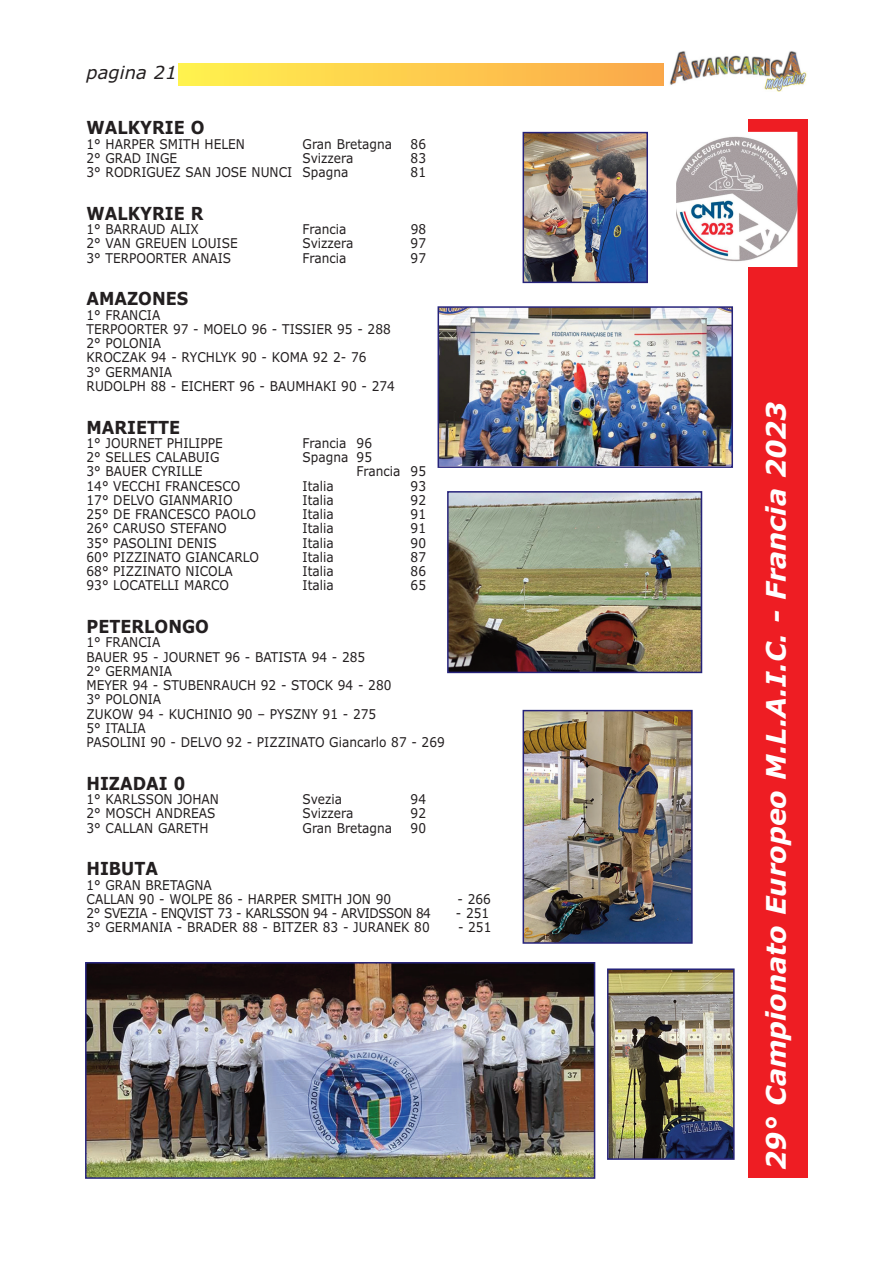
<style>
.page{position:relative;width:893px;height:1263px;background:#fff}
.page>*{position:absolute;margin:0;border:0;box-sizing:border-box;transform-origin:0 0}
.t1{font:italic 700 27px "Verdana";color:#fff}
.t2{font:700 18px "Verdana";color:#231f20;scale:.9 1}
.t3{font:italic 18px "Verdana";color:#231f20}
.t4{font:13.5px/14.2px "Verdana";color:#231f20;scale:.9 1}
.t5{font:13.5px "Verdana";letter-spacing:-.04em;color:#231f20;scale:.9 1}
</style>
<div class="page">
<img style="left:670px;top:51px;width:137px;height:40px">
<div style="left:179px;top:64px;width:484px;height:21px;background:linear-gradient(to right,#fff24f,#fba74b)"></div>
<div style="left:748px;top:119px;width:60px;height:1059px;background:#ee1d23"></div>
<img style="left:676px;top:132px;width:121px;height:135px">
<img style="left:441px;top:309px;width:289px;height:156px">
<div style="left:438px;top:306px;width:295px;height:162px;border:2px solid #26237b"></div>
<img style="left:450px;top:494px;width:249px;height:176px">
<div style="left:447px;top:491px;width:255px;height:182px;border:2px solid #26237b"></div>
<img style="left:526px;top:135px;width:119px;height:145px">
<div style="left:523px;top:132px;width:125px;height:151px;border:2px solid #26237b"></div>
<img style="left:610px;top:971px;width:122px;height:186px">
<div style="left:607px;top:968px;width:128px;height:192px;border:2px solid #26237b"></div>
<img style="left:526px;top:713px;width:164px;height:228px">
<div style="left:523px;top:710px;width:170px;height:234px;border:2px solid #26237b"></div>
<img style="left:88px;top:965px;width:504px;height:211px">
<div style="left:85px;top:962px;width:510px;height:217px;border:2px solid #26237b"></div>
<h2 class="t3" style="left:87px;top:65px;width:92px">pagina 21</h2>
<h2 class="t2" style="left:87px;top:121px;width:133px">WALKYRIE O</h2>
<p class="t4" style="left:87px;top:138px;width:177px">1° HARPER SMITH HELEN</p>
<p class="t4" style="left:303px;top:138px;width:101px">Gran Bretagna</p>
<p class="t4" style="left:411px;top:138px;width:19px">86</p>
<p class="t4" style="left:87px;top:152px;width:102px">2° GRAD INGE</p>
<p class="t4" style="left:303px;top:152px;width:58px">Svizzera</p>
<p class="t4" style="left:411px;top:152px;width:19px">83</p>
<p class="t4" style="left:87px;top:166px;width:292px">3° RODRIGUEZ SAN JOSE NUNCI Spagna</p>
<p class="t4" style="left:411px;top:166px;width:19px">81</p>
<h2 class="t2" style="left:87px;top:206px;width:131px">WALKYRIE R</h2>
<p class="t4" style="left:87px;top:223px;width:126px">1° BARRAUD ALIX</p>
<p class="t4" style="left:303px;top:223px;width:50px">Francia</p>
<p class="t4" style="left:411px;top:223px;width:19px">98</p>
<p class="t4" style="left:87px;top:237px;width:169px">2° VAN GREUEN LOUISE</p>
<p class="t4" style="left:303px;top:237px;width:58px">Svizzera</p>
<p class="t4" style="left:411px;top:237px;width:19px">97</p>
<p class="t4" style="left:87px;top:252px;width:162px">3° TERPOORTER ANAIS</p>
<p class="t4" style="left:303px;top:252px;width:50px">Francia</p>
<p class="t4" style="left:411px;top:252px;width:19px">97</p>
<h2 class="t2" style="left:87px;top:292px;width:115px">AMAZONES</h2>
<p class="t4" style="left:87px;top:309px;width:344px">1° FRANCIA<br>TERPOORTER 97 - MOELO 96 - TISSIER 95 - 288<br>2° POLONIA<br>KROCZAK 94 - RYCHLYK 90 - KOMA 92 2- 76<br>3° GERMANIA<br>RUDOLPH 88 - EICHERT 96 - BAUMHAKI 90 - 274</p>
<h2 class="t2" style="left:87px;top:420px;width:106px">MARIETTE</h2>
<p class="t4" style="left:87px;top:437px;width:153px">1° JOURNET PHILIPPE</p>
<p class="t4" style="left:303px;top:437px;width:79px">Francia 96</p>
<p class="t4" style="left:87px;top:451px;width:149px">2° SELLES CALABUIG</p>
<p class="t4" style="left:303px;top:451px;width:79px">Spagna 95</p>
<p class="t4" style="left:87px;top:465px;width:130px">3° BAUER CYRILLE</p>
<p class="t4" style="left:357px;top:465px;width:79px">Francia 95</p>
<p class="t4" style="left:87px;top:480px;width:173px">14° VECCHI FRANCESCO</p>
<p class="t4" style="left:303px;top:480px;width:36px">Italia</p>
<p class="t4" style="left:411px;top:480px;width:19px">93</p>
<p class="t4" style="left:87px;top:494px;width:164px">17° DELVO GIANMARIO</p>
<p class="t4" style="left:303px;top:494px;width:36px">Italia</p>
<p class="t4" style="left:411px;top:494px;width:19px">92</p>
<p class="t4" style="left:87px;top:508px;width:190px">25° DE FRANCESCO PAOLO</p>
<p class="t4" style="left:303px;top:508px;width:36px">Italia</p>
<p class="t4" style="left:411px;top:508px;width:19px">91</p>
<p class="t4" style="left:87px;top:522px;width:157px">26° CARUSO STEFANO</p>
<p class="t4" style="left:303px;top:522px;width:36px">Italia</p>
<p class="t4" style="left:411px;top:522px;width:19px">91</p>
<p class="t4" style="left:87px;top:537px;width:146px">35° PASOLINI DENIS</p>
<p class="t4" style="left:303px;top:537px;width:36px">Italia</p>
<p class="t4" style="left:411px;top:537px;width:19px">90</p>
<p class="t4" style="left:87px;top:551px;width:193px">60° PIZZINATO GIANCARLO</p>
<p class="t4" style="left:303px;top:551px;width:36px">Italia</p>
<p class="t4" style="left:411px;top:551px;width:19px">87</p>
<p class="t4" style="left:87px;top:565px;width:164px">68° PIZZINATO NICOLA</p>
<p class="t4" style="left:303px;top:565px;width:36px">Italia</p>
<p class="t4" style="left:411px;top:565px;width:19px">86</p>
<p class="t4" style="left:87px;top:579px;width:160px">93° LOCATELLI MARCO</p>
<p class="t4" style="left:303px;top:579px;width:36px">Italia</p>
<p class="t4" style="left:411px;top:579px;width:19px">65</p>
<h2 class="t2" style="left:87px;top:619px;width:138px">PETERLONGO</h2>
<p class="t4" style="left:87px;top:636px;width:400px">1° FRANCIA<br>BAUER 95 - JOURNET 96 - BATISTA 94 - 285<br>2° GERMANIA<br>MEYER 94 - STUBENRAUCH 92 - STOCK 94 - 280<br>3° POLONIA<br>ZUKOW 94 - KUCHINIO 90 – PYSZNY 91 - 275<br>5° ITALIA<br>PASOLINI 90 - DELVO 92 - PIZZINATO Giancarlo 87 - 269</p>
<h2 class="t2" style="left:87px;top:776px;width:111px">HIZADAI 0</h2>
<p class="t4" style="left:87px;top:793px;width:149px">1° KARLSSON JOHAN</p>
<p class="t4" style="left:303px;top:793px;width:45px">Svezia</p>
<p class="t4" style="left:411px;top:793px;width:19px">94</p>
<p class="t4" style="left:87px;top:807px;width:145px">2° MOSCH ANDREAS</p>
<p class="t4" style="left:303px;top:807px;width:58px">Svizzera</p>
<p class="t4" style="left:411px;top:807px;width:19px">92</p>
<p class="t4" style="left:87px;top:822px;width:137px">3° CALLAN GARETH</p>
<p class="t4" style="left:303px;top:822px;width:101px">Gran Bretagna</p>
<p class="t4" style="left:411px;top:822px;width:19px">90</p>
<h2 class="t2" style="left:87px;top:862px;width:81px">HIBUTA</h2>
<p class="t4" style="left:87px;top:879px;width:340px">1° GRAN BRETAGNA<br>CALLAN 90 - WOLPE 86 - HARPER SMITH JON 90</p>
<p class="t4" style="left:458px;top:893px;width:39px">- 266</p>
<p class="t5" style="left:87px;top:908px;width:384px">2° SVEZIA - ENQVIST 73 - KARLSSON 94 - ARVIDSSON 84</p>
<p class="t4" style="left:456px;top:907px;width:39px">- 251</p>
<p class="t4" style="left:87px;top:921px;width:383px">3° GERMANIA - BRADER 88 - BITZER 83 - JURANEK 80</p>
<p class="t4" style="left:458px;top:921px;width:39px">- 251</p>
<h1 class="t1" style="left:765px;top:1170px;width:770px;rotate:-90deg">29° Campionato Europeo M.L.A.I.C. - Francia 2023</h1>
</div>
